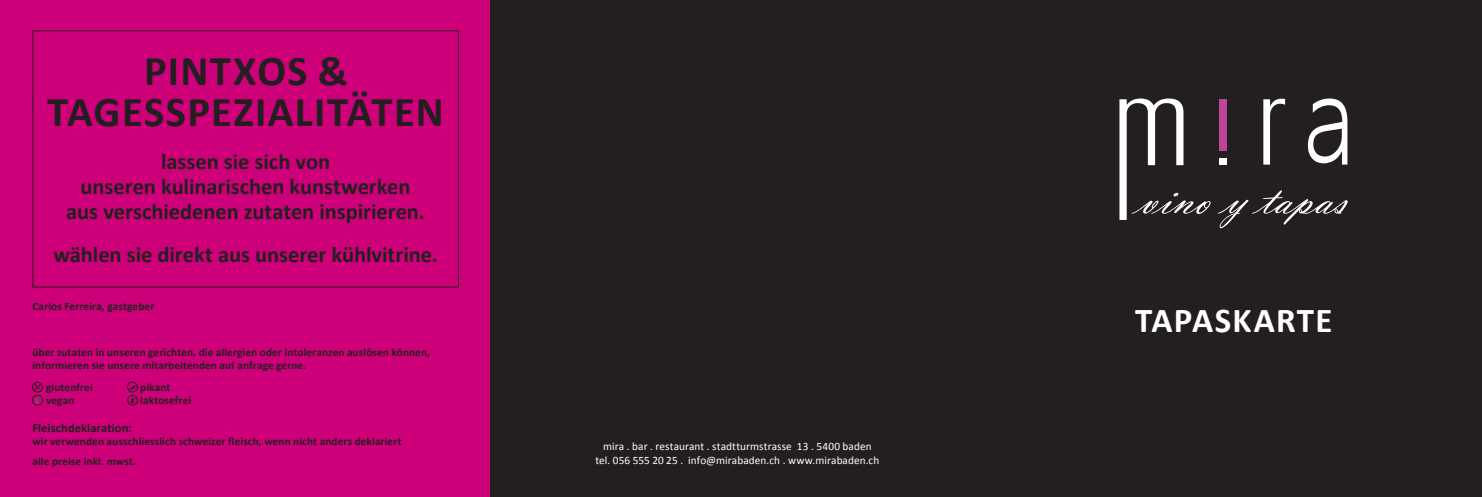
<style>
.page{position:relative;width:1482px;height:497px;background:#fff}
.page>*{position:absolute;margin:0;border:0;box-sizing:border-box;transform-origin:0 0}
.t1{font:700 42.5px/41.2px "Calibri";letter-spacing:.03em;color:#231f20;text-align:center}
.t2{font:700 35px "Calibri";letter-spacing:.035em;color:#fff}
.t3{font:700 22.5px/25px "Calibri";letter-spacing:-.005em;color:#231f20;text-align:center}
.t4{font:700 12.5px "Calibri";letter-spacing:.005em;color:#231f20}
.t5{font:700 11.25px/13.1px "Calibri";letter-spacing:.01em;color:#231f20}
.t6{font:11.25px/14.4px "Calibri";letter-spacing:.005em;color:#fff;text-align:center}
</style>
<div class="page">
<div style="left:490px;top:0;width:991px;height:496px;background:#231f20"></div>
<div style="left:0;top:0;width:490px;height:496px;background:#cd007a"></div>
<div style="left:1219px;top:99px;width:8px;height:52px;background:#be4498"></div>
<div style="left:32px;top:30px;width:427px;height:257px;border:1px solid #231f20"></div>
<svg style="left:1263px;top:98px;width:22px;height:66px"></svg>
<svg style="left:1307px;top:98px;width:40px;height:66px"></svg>
<div style="left:1219px;top:157px;width:7px;height:7px;background:#fff"></div>
<svg style="left:1119px;top:98px;width:91px;height:122px"></svg>
<svg style="left:1217px;top:190px;width:130px;height:38px"></svg>
<div style="left:32px;top:381px;width:11px;height:10px;border:1px solid #231f20;border-radius:50%"></div>
<svg style="left:33px;top:382px;width:9px;height:8px"></svg>
<svg style="left:129px;top:384px;width:7px;height:5px"></svg>
<div style="left:127px;top:381px;width:11px;height:10px;border:1px solid #231f20;border-radius:50%"></div>
<svg style="left:35px;top:397px;width:5px;height:6px"></svg>
<div style="left:32px;top:394px;width:11px;height:11px;border:1px solid #231f20;border-radius:50%"></div>
<svg style="left:129px;top:396px;width:7px;height:7px"></svg>
<div style="left:127px;top:394px;width:11px;height:11px;border:1px solid #231f20;border-radius:50%"></div>
<h1 class="t1" style="left:47px;top:48px;width:398px">PINTXOS &amp;<br>TAGESSPEZIALITÄTEN</h1>
<h3 class="t3" style="left:66px;top:147px;width:360px">lassen sie sich von<br>unseren kulinarischen kunstwerken aus verschiedenen zutaten inspirieren.</h3>
<h3 class="t3" style="left:53px;top:240px;width:386px">wählen sie direkt aus unserer kühlvitrine.</h3>
<p class="t5" style="left:32px;top:298px;width:123px">Carlos Ferreira, gastgeber</p>
<p class="t5" style="left:32px;top:345px;width:399px">über zutaten in unseren gerichten, die allergien oder intoleranzen auslösen können, informieren sie unsere mitarbeitenden auf anfrage gerne.</p>
<p class="t5" style="left:46px;top:379px;width:48px">glutenfrei</p>
<p class="t5" style="left:140px;top:379px;width:32px">pikant</p>
<p class="t5" style="left:46px;top:393px;width:30px">vegan</p>
<p class="t5" style="left:140px;top:393px;width:53px">laktosefrei</p>
<p class="t4" style="left:32px;top:419px;width:101px">Fleischdeklaration:</p>
<p class="t5" style="left:32px;top:430px;width:371px;line-height:20.2px">wir verwenden ausschliesslich schweizer fleisch, wenn nicht anders deklariert alle preise inkl. mwst.</p>
<p class="t6" style="left:595px;top:437px;width:285px">mira . bar . restaurant . stadtturmstrasse 13 . 5400 baden tel. 056 555 20 25 . info@mirabaden.ch . www.mirabaden.ch</p>
<h2 class="t2" style="left:1134px;top:298px;width:199px">TAPASKARTE</h2>
</div>
